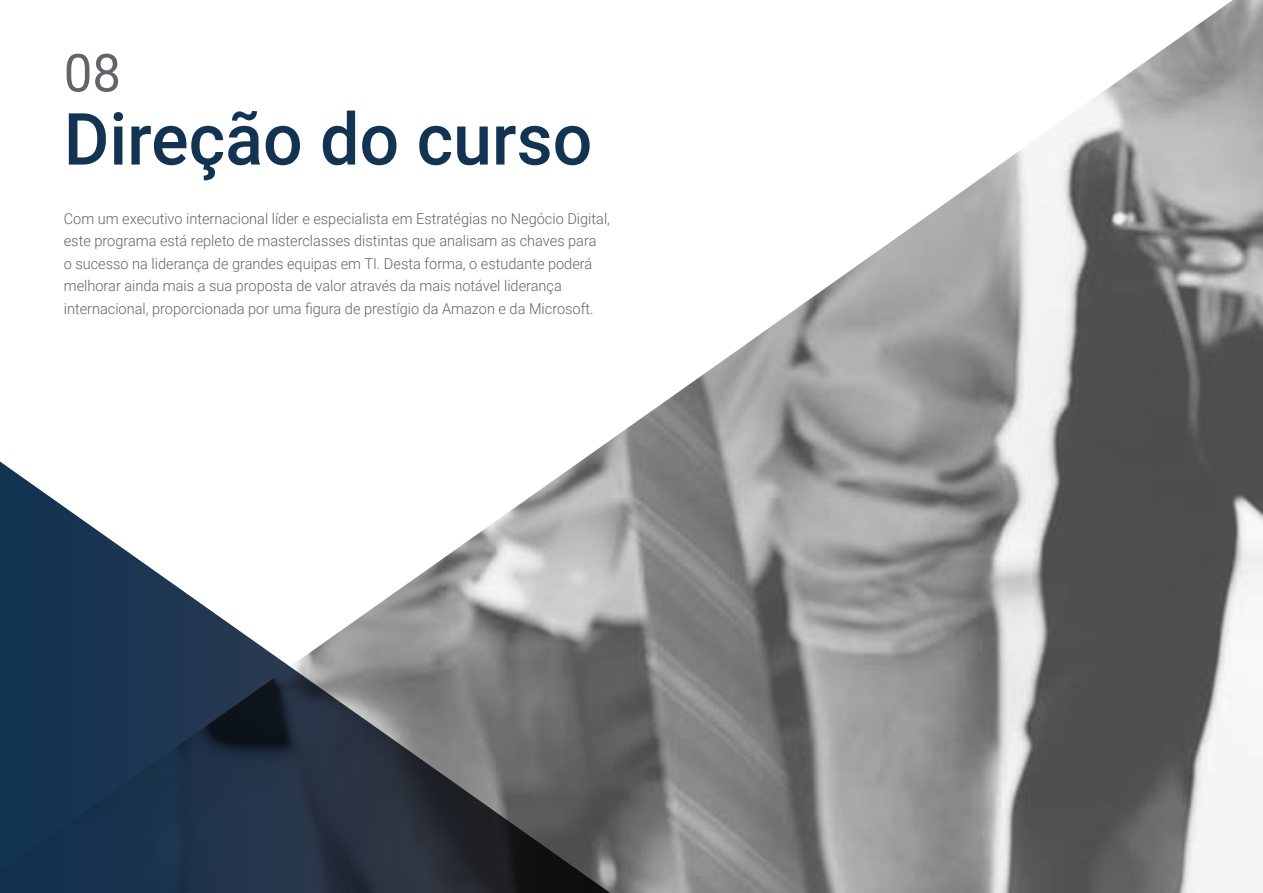
<style>
.page{position:relative;width:1263px;height:893px;background:#fff}
.page>*{position:absolute;margin:0;border:0;box-sizing:border-box;transform-origin:0 0}
.t1{font:500 72px "Roboto";color:#123352}
.t2{font:52.5px "Roboto";color:#61646a}
.t3{font:300 15px/22.5px "Roboto";color:#61646a}
</style>
<div class="page">
<img style="left:602px;top:0;width:661px;height:893px">
<svg style="left:0;top:446px;width:640px;height:447px"></svg>
<h2 class="t2" style="left:64px;top:36px;width:59px">08</h2>
<h1 class="t1" style="left:64px;top:89px;width:530px">Direção do curso</h1>
<p class="t3" style="left:64px;top:207px;width:548px">Com um executivo internacional líder e especialista em Estratégias no Negócio Digital, este programa está repleto de masterclasses distintas que analisam as chaves para<br>o sucesso na liderança de grandes equipas em TI. Desta forma, o estudante poderá melhorar ainda mais a sua proposta de valor através da mais notável liderança internacional, proporcionada por uma figura de prestígio da Amazon e da Microsoft.</p>
</div>
